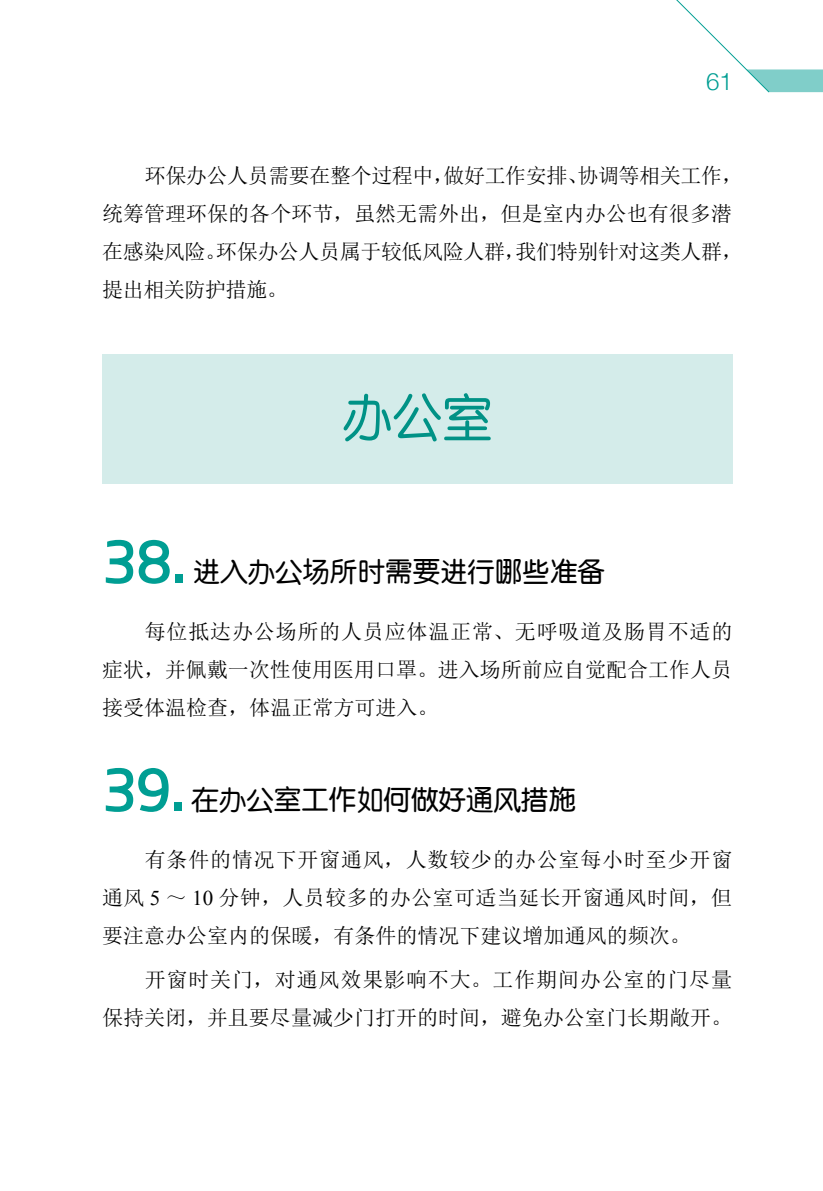
<style>
.page{position:relative;width:823px;height:1191px;background:#fff}
.page>*{position:absolute;margin:0;border:0;box-sizing:border-box;transform-origin:0 0}
.t1{font:50px "ST Yuanti SC Regular";color:#009e93}
.t2{font:28px "H Ye 3 gj";letter-spacing:-.02em;color:#000}
.t3{font:300 24px "Helvetica Neue";color:#009e93}
.t4{font:21px/38px "Sim Sun";color:#000;text-align:justify}
.t5{font:21px/38px "Sim Sun";letter-spacing:-.02em;color:#000}
.s1{font-family:"FZPSZHJW GB1 0";font-size:58px;color:#009e93}
.s2{font-family:"Times New Roman"}
</style>
<div class="page">
<svg style="left:676px;top:0;width:146px;height:93px"></svg>
<div style="left:102px;top:354px;width:629px;height:129px;background:#d4ecea"></div>
<p class="t3" style="left:705px;top:62px;width:28px">61</p>
<p class="t5" style="left:102px;top:156px;width:641px;text-indent:43px">环保办公人员需要在整个过程中，做好工作安排、协调等相关工作，统筹管理环保的各个环节，虽然无需外出，但是室内办公也有很多潜在感染风险。环保办公人员属于较低风险人群，我们特别针对这类人群，提出相关防护措施。</p>
<h1 class="t1" style="left:342px;top:380px;width:151px">办公室</h1>
<h2 class="t2" style="left:102px;top:557px;width:504px"><span class="s1">38.</span> 进入办公场所时需要进行哪些准备</h2>
<p class="t4" style="left:102px;top:612px;width:631px;text-indent:43px">每位抵达办公场所的人员应体温正常、无呼吸道及肠胃不适的症状，并佩戴一次性使用医用口罩。进入场所前应自觉配合工作人员接受体温检查，体温正常方可进入。</p>
<h2 class="t2" style="left:102px;top:785px;width:475px"><span class="s1">39.</span> 在办公室工作如何做好通风措施</h2>
<p class="t4" style="left:102px;top:840px;width:631px;text-indent:43px">有条件的情况下开窗通风，人数较少的办公室每小时至少开窗通风 <span class="s2">5</span> ～ <span class="s2">10</span> 分钟，人员较多的办公室可适当延长开窗通风时间，但要注意办公室内的保暖，有条件的情况下建议增加通风的频次。</p>
<p class="t4" style="left:102px;top:960px;width:631px;text-align:right">开窗时关门，对通风效果影响不大。工作期间办公室的门尽量<br>保持关闭，并且要尽量减少门打开的时间，避免办公室门长期敞开。</p>
</div>
